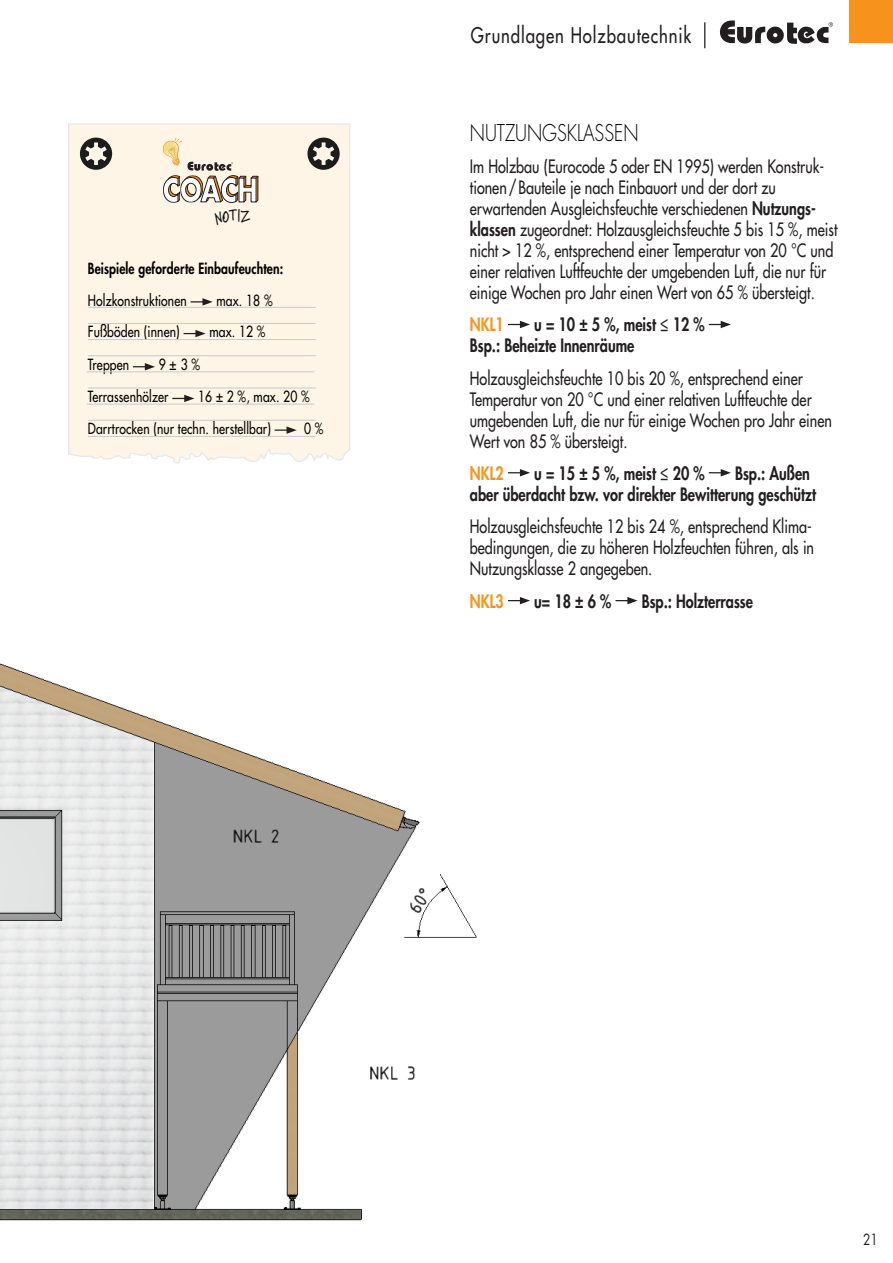
<style>
.page{position:relative;width:893px;height:1263px;background:#fff}
.page>*{position:absolute;margin:0;border:0;box-sizing:border-box;transform-origin:0 0}
.t1{font:300 22.5px "Futura Std";color:#010000;scale:.8 1}
.t2{font:500 21px "Futura Std";letter-spacing:.055em;color:#231f20;scale:.8 1}
.t3{font:500 18px/21px "Futura Std";color:#231f20;scale:.8 1}
.t4{font:800 18px/21px "Futura Std";color:#231f20;scale:.8 1}
.t5{font:800 18px "Futura Std";color:#f7931d;scale:.8 1}
.t6{font:500 15px "Futura Std";letter-spacing:.01em;color:#010000;scale:.81 1}
.t7{font:800 15px "Futura Std";letter-spacing:.01em;color:#010000;scale:.81 1}
.t8{font:15px "Futura Std";color:#231f20;scale:.8 1}
.s1{font-weight:800}
</style>
<div class="page">
<svg style="left:704px;top:22px;width:1px;height:26px"></svg>
<svg style="left:720px;top:20px;width:113px;height:24px"></svg>
<div style="left:849px;top:0;width:44px;height:42px;background:#f7931d"></div>
<img style="left:1px;top:663px;width:476px;height:558px">
<div style="left:68px;top:123px;width:282px;height:340px;background:#fff5e6"></div>
<svg style="left:80px;top:138px;width:32px;height:32px"></svg>
<svg style="left:307px;top:138px;width:33px;height:32px"></svg>
<svg style="left:191px;top:298px;width:22px;height:8px"></svg>
<svg style="left:184px;top:330px;width:22px;height:7px"></svg>
<svg style="left:133px;top:363px;width:22px;height:7px"></svg>
<svg style="left:172px;top:395px;width:22px;height:7px"></svg>
<svg style="left:275px;top:426px;width:22px;height:8px"></svg>
<svg style="left:163px;top:138px;width:95px;height:65px;background:#dcd1c0"></svg>
<hr style="left:88px;top:307px;width:227px;height:1px;background:#bfcbd3">
<hr style="left:88px;top:323px;width:227px;height:1px;background:#bfcbd3">
<hr style="left:87px;top:371px;width:227px;height:1px;background:#bfcbd3">
<hr style="left:87px;top:404px;width:227px;height:1px;background:#bfcbd3">
<hr style="left:88px;top:436px;width:227px;height:1px;background:#bfcbd3">
<hr style="left:88px;top:339px;width:227px;height:1px;background:#bfcbd3">
<hr style="left:88px;top:355px;width:227px;height:1px;background:#bfcbd3">
<hr style="left:88px;top:388px;width:227px;height:1px;background:#bfcbd3">
<hr style="left:88px;top:420px;width:227px;height:1px;background:#bfcbd3">
<img style="left:0;top:655px;width:1px;height:573px">
<svg style="left:508px;top:321px;width:22px;height:7px"></svg>
<svg style="left:709px;top:321px;width:22px;height:7px"></svg>
<svg style="left:508px;top:469px;width:22px;height:7px"></svg>
<svg style="left:709px;top:469px;width:22px;height:7px"></svg>
<svg style="left:508px;top:597px;width:22px;height:7px"></svg>
<svg style="left:615px;top:597px;width:23px;height:7px"></svg>
<svg style="left:214px;top:209px;width:37px;height:16px"></svg>
<p class="t7" style="left:88px;top:259px;width:243px">Beispiele geforderte Einbaufeuchten:</p>
<p class="t6" style="left:88px;top:291px;width:124px">Holzkonstruktionen</p>
<p class="t6" style="left:216px;top:291px;width:71px">max. 18 %</p>
<p class="t6" style="left:88px;top:322px;width:115px">Fußböden (innen)</p>
<p class="t6" style="left:209px;top:322px;width:71px">max. 12 %</p>
<p class="t6" style="left:88px;top:355px;width:52px">Treppen</p>
<p class="t6" style="left:159px;top:355px;width:53px">9 ± 3 %</p>
<p class="t6" style="left:88px;top:387px;width:101px">Terrassenhölzer</p>
<p class="t6" style="left:198px;top:387px;width:139px">16 ± 2 %, max. 20 %</p>
<p class="t6" style="left:88px;top:419px;width:227px">Darrtrocken (nur techn. herstellbar)</p>
<p class="t6" style="left:304px;top:419px;width:25px">0 %</p>
<p class="t2" style="left:471px;top:22px;width:277px">Grundlagen Holzbautechnik</p>
<p class="t1" style="left:470px;top:119px;width:212px">NUTZUNGSKLASSEN</p>
<p class="t3" style="left:470px;top:156px;width:461px">Im Holzbau (Eurocode 5 oder EN 1995) werden Konstruk&shy;tionen/Bauteile je nach Einbauort und der dort zu erwartenden Ausgleichsfeuchte verschiedenen <span class="s1">Nutzungs&shy;klassen</span> zugeordnet: Holzausgleichsfeuchte 5 bis 15 %, meist nicht &gt; 12 %, entsprechend einer Temperatur von 20 °C und einer relativen Luftfeuchte der umgebenden Luft, die nur für einige Wochen pro Jahr einen Wert von 65 % übersteigt.</p>
<p class="t5" style="left:470px;top:313px;width:44px">NKL1</p>
<p class="t4" style="left:470px;top:314px;width:295px;text-indent:64px">u = 10 ± 5 %, meist ≤ 12 %<br>Bsp.: Beheizte Innenräume</p>
<p class="t3" style="left:470px;top:367px;width:454px">Holzausgleichsfeuchte 10 bis 20 %, entsprechend einer Temperatur von 20 °C und einer relativen Luftfeuchte der umgebenden Luft, die nur für einige Wochen pro Jahr einen Wert von 85 % übersteigt.</p>
<p class="t5" style="left:470px;top:462px;width:44px">NKL2</p>
<p class="t4" style="left:534px;top:462px;width:214px">u = 15 ± 5 %, meist ≤ 20 %</p>
<p class="t4" style="left:470px;top:462px;width:434px;text-indent:265px">Bsp.: Außen aber überdacht bzw. vor direkter Bewitterung geschützt</p>
<p class="t3" style="left:470px;top:516px;width:432px">Holzausgleichsfeuchte 12 bis 24 %, entsprechend Klima&shy;bedingungen, die zu höheren Holzfeuchten führen, als in<br>Nutzungsklasse 2 angegeben.</p>
<p class="t5" style="left:470px;top:589px;width:44px">NKL3</p>
<p class="t4" style="left:534px;top:590px;width:98px">u= 18 ± 6 %</p>
<p class="t4" style="left:642px;top:590px;width:141px">Bsp.: Holzterrasse</p>
<p class="t8" style="left:863px;top:1230px;width:20px">21</p>
</div>
